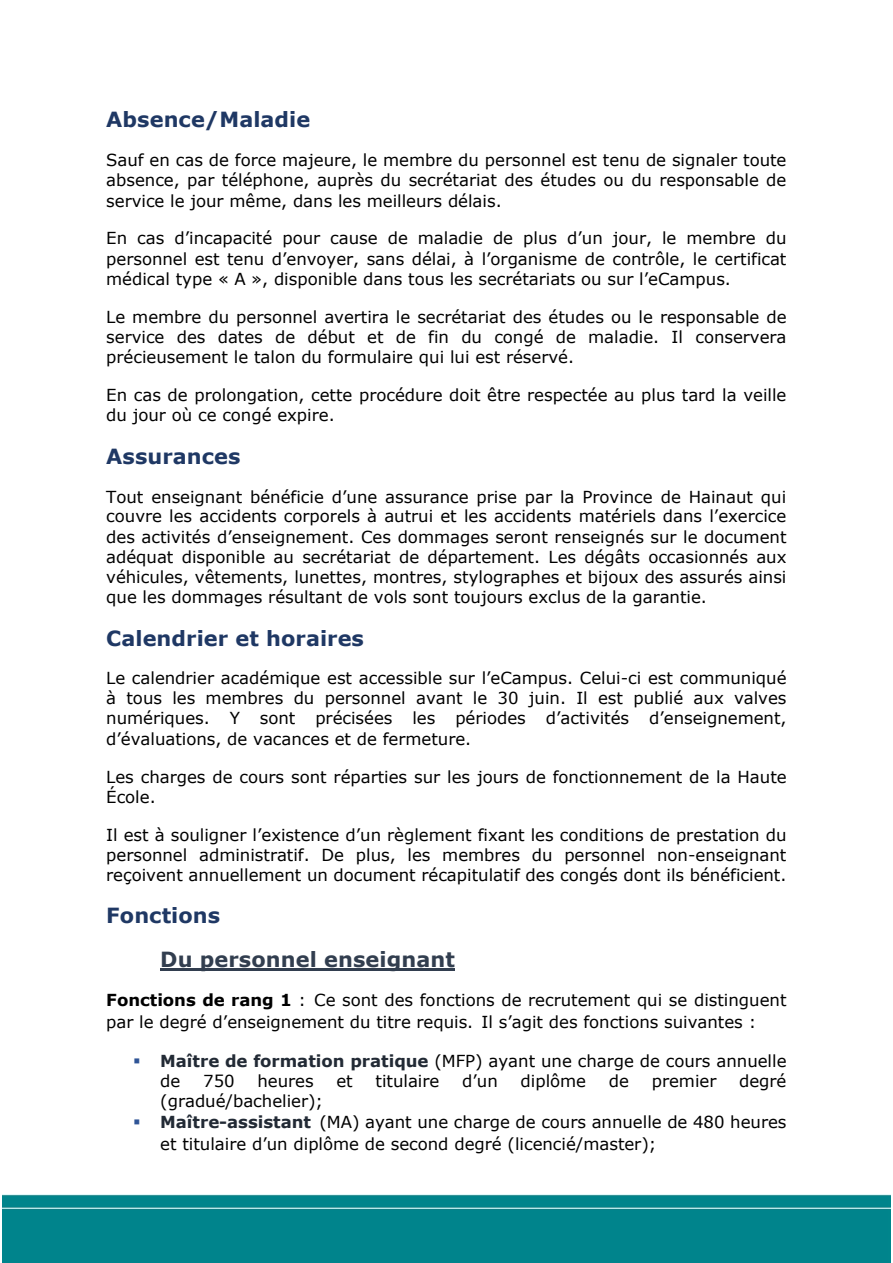
<style>
.page{position:relative;width:893px;height:1263px;background:#fff}
.page>*{position:absolute;margin:0;border:0;box-sizing:border-box;transform-origin:0 0}
.t1{font:700 20.85px "Verdana";letter-spacing:.005em;color:#1f3864}
.t2{font:700 20.85px "Verdana";letter-spacing:.005em;color:#323e4f}
.t3{font:16.5px/20.1px "Verdana";color:#000;text-align:justify}
.s1{font-weight:700}
.s2{color:#2f5496}
.s3{font-weight:700;color:#222a35}
</style>
<div class="page">
<img style="left:2px;top:1194px;width:888px;height:69px">
<hr style="left:160px;top:968px;width:295px;height:3px;background:#323e4f">
<p class="t1" style="left:106px;top:106px;width:205px">Absence/Maladie</p>
<p class="t3" style="left:106px;top:150px;width:681px">Sauf en cas de force majeure, le membre du personnel est tenu de signaler toute absence, par téléphone, auprès du secrétariat des études ou du responsable de service le jour même, dans les meilleurs délais.</p>
<p class="t3" style="left:106px;top:228px;width:681px">En cas d’incapacité pour cause de maladie de plus d’un jour, le membre du personnel est tenu d’envoyer, sans délai, à l’organisme de contrôle, le certificat médical type « A », disponible dans tous les secrétariats ou sur l’eCampus.</p>
<p class="t3" style="left:106px;top:306px;width:681px">Le membre du personnel avertira le secrétariat des études ou le responsable de service des dates de début et de fin du congé de maladie. Il conservera précieusement le talon du formulaire qui lui est réservé.</p>
<p class="t3" style="left:106px;top:384px;width:681px">En cas de prolongation, cette procédure doit être respectée au plus tard la veille du jour où ce congé expire.</p>
<p class="t1" style="left:106px;top:443px;width:136px">Assurances</p>
<p class="t3" style="left:106px;top:486px;width:681px">Tout enseignant bénéficie d’une assurance prise par la Province de Hainaut qui couvre les accidents corporels à autrui et les accidents matériels dans l’exercice des activités d’enseignement. Ces dommages seront renseignés sur le document adéquat disponible au secrétariat de département. Les dégâts occasionnés aux véhicules, vêtements, lunettes, montres, stylographes et bijoux des assurés ainsi que les dommages résultant de vols sont toujours exclus de la garantie.</p>
<p class="t1" style="left:106px;top:625px;width:259px">Calendrier et horaires</p>
<p class="t3" style="left:106px;top:668px;width:681px">Le calendrier académique est accessible sur l’eCampus. Celui-ci est communiqué à tous les membres du personnel avant le 30 juin. Il est publié aux valves numériques. Y sont précisées les périodes d’activités d’enseignement, d’évaluations, de vacances et de fermeture.</p>
<p class="t3" style="left:106px;top:766px;width:682px">Les charges de cours sont réparties sur les jours de fonctionnement de la Haute<br>École.</p>
<p class="t3" style="left:106px;top:824px;width:681px">Il est à souligner l’existence d’un règlement fixant les conditions de prestation du personnel administratif. De plus, les membres du personnel non-enseignant reçoivent annuellement un document récapitulatif des congés dont ils bénéficient.</p>
<p class="t1" style="left:106px;top:902px;width:115px">Fonctions</p>
<p class="t2" style="left:160px;top:946px;width:296px">Du personnel enseignant</p>
<p class="t3" style="left:106px;top:988px;width:681px;line-height:21.6px"><span class="s1">Fonctions de rang 1</span> : Ce sont des fonctions de recrutement qui se distinguent par le degré d’enseignement du titre requis. Il s’agit des fonctions suivantes :</p>
<p class="t3" style="left:160px;top:1050px;width:627px;text-indent:-27px"><span class="s2">▪</span> <span class="s3">Maître de formation pratique</span> (MFP) ayant une charge de cours annuelle de</p>
<p class="t3" style="left:203px;top:1070px;width:33px">750</p>
<p class="t3" style="left:257px;top:1070px;width:58px">heures</p>
<p class="t3" style="left:336px;top:1070px;width:18px">et</p>
<p class="t3" style="left:375px;top:1070px;width:65px">titulaire</p>
<p class="t3" style="left:462px;top:1070px;width:37px">d’un</p>
<p class="t3" style="left:520px;top:1070px;width:67px">diplôme</p>
<p class="t3" style="left:609px;top:1070px;width:22px">de</p>
<p class="t3" style="left:651px;top:1070px;width:66px">premier</p>
<p class="t3" style="left:739px;top:1070px;width:49px">degré</p>
<p class="t3" style="left:160px;top:1090px;width:164px">(gradué/bachelier);</p>
<p class="t3" style="left:160px;top:1111px;width:627px;line-height:21.3px;text-indent:-27px"><span class="s2">▪</span> <span class="s3">Maître-assistant</span> (MA) ayant une charge de cours annuelle de 480 heures et titulaire d’un diplôme de second degré (licencié/master);</p>
</div>
